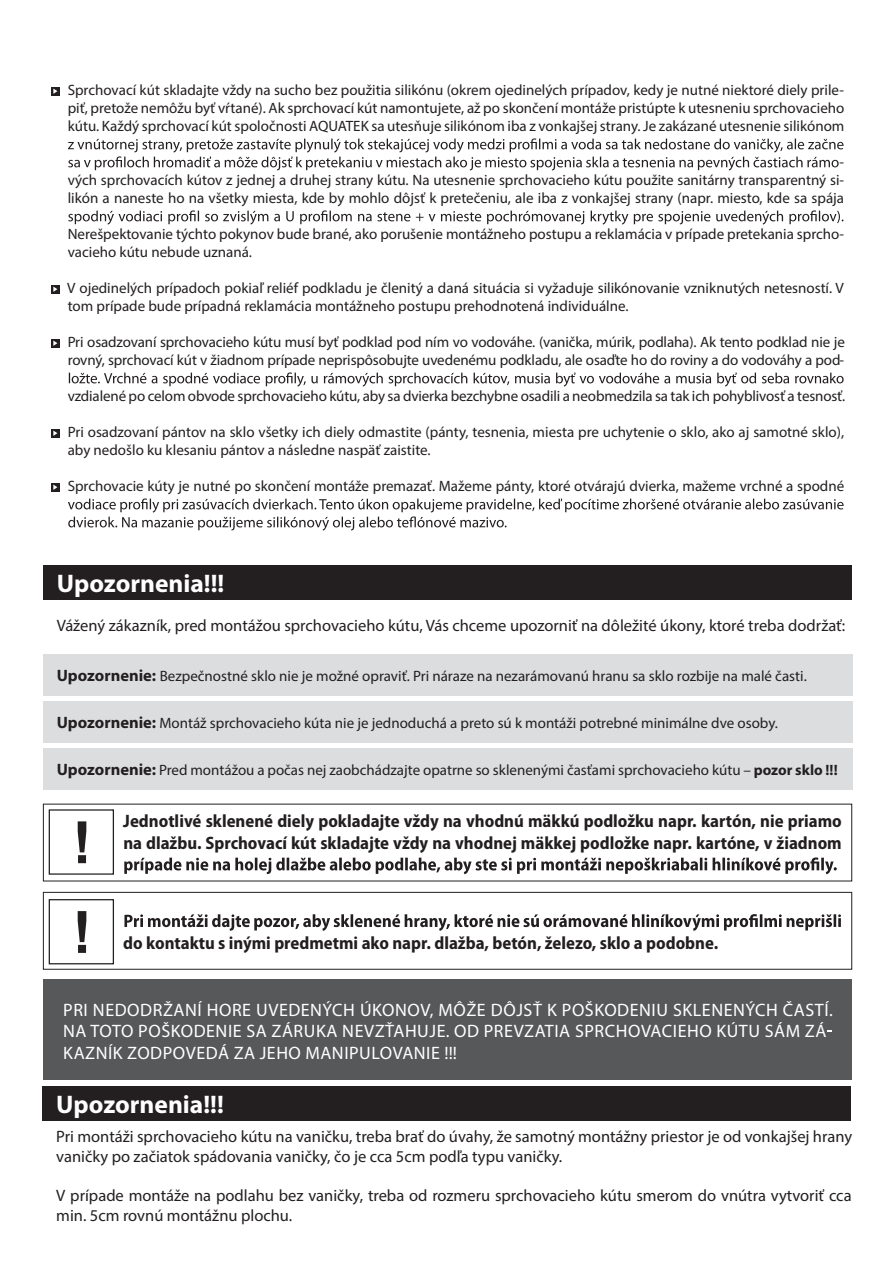
<style>
.page{position:relative;width:893px;height:1263px;background:#fff}
.page>*{position:absolute;margin:0;border:0;box-sizing:border-box;transform-origin:0 0}
.t1{font:700 58.35px "Arial";color:#231f20}
.t2{font:700 25.5px "Myriad Pro";color:#fff}
.t3{font:700 semi-condensed 18px/21.6px "Myriad Pro";color:#231f20}
.t4{font:18px/21.6px "Myriad Pro";letter-spacing:.03em;color:#fff}
.t5{font:16.5px/19.8px "Myriad Pro";color:#231f20}
.t6{font:15px/18px "Myriad Pro";color:#231f20}
.s1{font-weight:700;font-size:16.5px}
.s2{font-weight:700}
</style>
<div class="page">
<div style="left:51px;top:87px;width:8px;height:8px;background:#231f20"></div>
<svg style="left:53px;top:89px;width:4px;height:5px"></svg>
<svg style="left:68px;top:138px;width:775px;height:33px"></svg>
<svg style="left:68px;top:210px;width:775px;height:15px"></svg>
<div style="left:51px;top:285px;width:8px;height:8px;background:#231f20"></div>
<svg style="left:53px;top:287px;width:4px;height:5px"></svg>
<div style="left:51px;top:339px;width:8px;height:8px;background:#231f20"></div>
<svg style="left:53px;top:341px;width:4px;height:5px"></svg>
<svg style="left:69px;top:372px;width:775px;height:15px"></svg>
<div style="left:51px;top:429px;width:8px;height:8px;background:#231f20"></div>
<svg style="left:53px;top:431px;width:4px;height:5px"></svg>
<div style="left:51px;top:483px;width:8px;height:8px;background:#231f20"></div>
<svg style="left:53px;top:485px;width:4px;height:5px"></svg>
<svg style="left:68px;top:498px;width:776px;height:33px"></svg>
<div style="left:43px;top:979px;width:808px;height:101px;background:#57585a"></div>
<div style="left:43px;top:565px;width:808px;height:34px;background:#231f20"></div>
<div style="left:49px;top:809px;width:65px;height:66px;border:1px solid #231f20"></div>
<div style="left:43px;top:701px;width:809px;height:41px;background:#dcdddf"></div>
<div style="left:43px;top:655px;width:809px;height:41px;background:#dcdddf"></div>
<svg style="left:124px;top:857px;width:713px;height:17px"></svg>
<div style="left:49px;top:899px;width:65px;height:65px;border:1px solid #231f20"></div>
<div style="left:43px;top:892px;width:809px;height:78px;border:1px solid #231f20"></div>
<div style="left:43px;top:748px;width:809px;height:41px;background:#dcdddf"></div>
<svg style="left:124px;top:914px;width:717px;height:17px"></svg>
<div style="left:43px;top:1086px;width:808px;height:34px;background:#231f20"></div>
<p class="t6" style="left:68px;top:81px;width:778px;text-align:justify">Sprchovací kút skladajte vždy na sucho bez použitia silikónu (okrem ojedinelých prípadov, kedy je nutné niektoré diely prile&shy;piť, pretože nemôžu byť vŕtané). Ak sprchovací kút namontujete, až po skončení montáže pristúpte k utesneniu sprchovacieho kútu. Každý sprchovací kút spoločnosti AQUATEK sa utesňuje silikónom iba z vonkajšej strany. Je zakázané utesnenie silikónom</p>
<p class="t6" style="left:68px;top:153px;width:778px;text-align:justify;text-indent:772px">- vých sprchovacích kútov z jednej a druhej strany kútu. Na utesnenie sprchovacieho kútu použite sanitárny transparentný si&shy;likón a naneste ho na všetky miesta, kde by mohlo dôjsť k pretečeniu, ale iba z vonkajšej strany (napr. miesto, kde sa spája</p>
<p class="t6" style="left:68px;top:225px;width:778px">Nerešpektovanie týchto pokynov bude brané, ako porušenie montážneho postupu a reklamácia v prípade pretekania sprcho&shy;vacieho kútu nebude uznaná.</p>
<p class="t6" style="left:67px;top:279px;width:778px">V ojedinelých prípadoch pokiaľ reliéf podkladu je členitý a daná situácia si vyžaduje silikónovanie vzniknutých netesností. V tom prípade bude prípadná reklamácia montážneho postupu prehodnotená individuálne.</p>
<p class="t6" style="left:68px;top:333px;width:779px">Pri osadzovaní sprchovacieho kútu musí byť podklad pod ním vo vodováhe. (vanička, múrik, podlaha). Ak tento podklad nie je rovný, sprchovací kút v žiadnom prípade neprispôsobujte uvedenému podkladu, ale osaďte ho do roviny a do vodováhy a pod-</p>
<p class="t6" style="left:68px;top:387px;width:779px">vzdialené po celom obvode sprchovacieho kútu, aby sa dvierka bezchybne osadili a neobmedzila sa tak ich pohyblivosť a tesnosť.</p>
<p class="t6" style="left:68px;top:423px;width:778px">Pri osadzovaní pántov na sklo všetky ich diely odmastite (pánty, tesnenia, miesta pre uchytenie o sklo, ako aj samotné sklo), aby nedošlo ku klesaniu pántov a následne naspäť zaistite.</p>
<p class="t6" style="left:68px;top:477px;width:778px">Sprchovacie kúty je nutné po skončení montáže premazať. Mažeme pánty, ktoré otvárajú dvierka, mažeme vrchné a spodné</p>
<h2 class="t2" style="left:57px;top:566px;width:169px">Upozornenia!!!</h2>
<p class="t5" style="left:57px;top:616px;width:790px">Vážený zákazník, pred montážou sprchovacieho kútu, Vás chceme upozorniť na dôležité úkony, ktoré treba dodržať:</p>
<p class="t6" style="left:57px;top:666px;width:752px"><span class="s1">Upozornenie:</span> Bezpečnostné sklo nie je možné opraviť. Pri náraze na nezarámovanú hranu sa sklo rozbije na malé časti.</p>
<p class="t6" style="left:57px;top:714px;width:723px"><span class="s1">Upozornenie:</span> Montáž sprchovacieho kúta nie je jednoduchá a preto sú k montáži potrebné minimálne dve osoby.</p>
<p class="t6" style="left:57px;top:760px;width:782px"><span class="s1">Upozornenie:</span> Pred montážou a počas nej zaobchádzajte opatrne so sklenenými časťami sprchovacieho kútu – <span class="s2">pozor sklo !!!</span></p>
<h1 class="t1" style="left:72px;top:801px;width:21px">!</h1>
<h1 class="t1" style="left:72px;top:891px;width:21px">!</h1>
<p class="t3" style="left:123px;top:810px;width:720px">Jednotlivé sklenené diely pokladajte vždy na vhodnú mäkkú podložku napr. kartón, nie priamo na dlažbu. Sprchovací kút skladajte vždy na vhodnej mäkkej podložke napr. kartóne, v žiadnom</p>
<p class="t3" style="left:123px;top:931px;width:596px">do kontaktu s inými predmetmi ako napr. dlažba, betón, železo, sklo a podobne.</p>
<p class="t4" style="left:63px;top:998px;width:771px">PRI NEDODRŽANÍ HORE UVEDENÝCH ÚKONOV, MÔŽE DÔJSŤ K POŠKODENIU SKLENENÝCH ČASTÍ.<br>NA TOTO POŠKODENIE SA ZÁRUKA NEVZŤAHUJE. OD PREVZATIA SPRCHOVACIEHO KÚTU SÁM ZÁ<br>KAZNÍK ZODPOVEDÁ ZA JEHO MANIPULOVANIE !!!</p>
<h2 class="t2" style="left:56px;top:1087px;width:169px">Upozornenia!!!</h2>
<p class="t5" style="left:56px;top:1126px;width:797px">Pri montáži sprchovacieho kútu na vaničku, treba brať do úvahy, že samotný montážny priestor je od vonkajšej hrany vaničky po začiatok spádovania vaničky, čo je cca 5cm podľa typu vaničky.</p>
<p class="t5" style="left:56px;top:1185px;width:797px">V prípade montáže na podlahu bez vaničky, treba od rozmeru sprchovacieho kútu smerom do vnútra vytvoriť cca min. 5cm rovnú montážnu plochu.</p>
</div>
